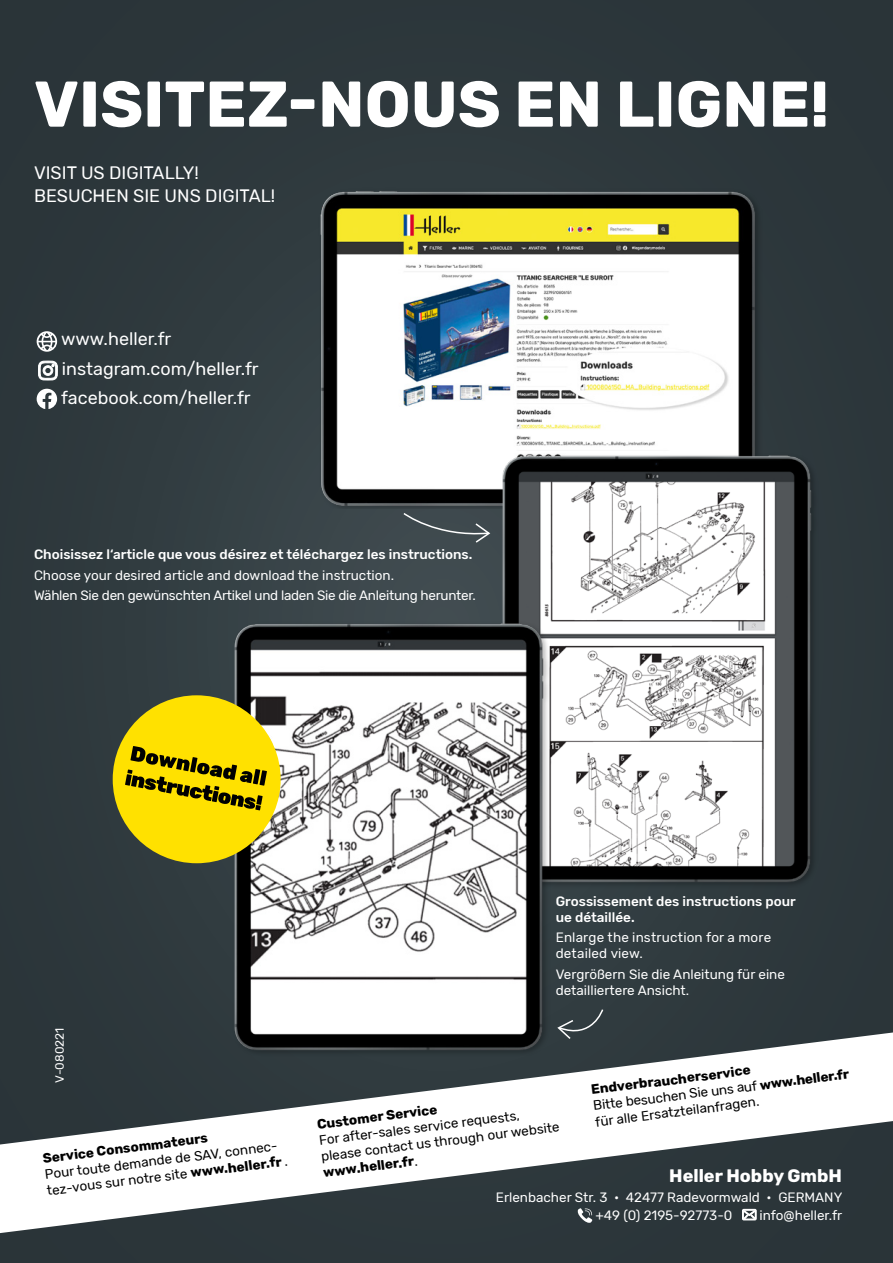
<style>
.page{position:relative;width:893px;height:1263px;background:#2d373c}
.page>*{position:absolute;margin:0;border:0;box-sizing:border-box;transform-origin:0 0}
.t1{font:700 64.5px "Rubik";color:#fff}
.t2{font:18px/29.7px "Rubik";color:#fff}
.t3{font:700 18px "Rubik";color:#fff}
.t4{font:13.5px/16.2px "Rubik";color:#000}
.t5{font:13.5px/16.2px "Rubik";color:#fff}
.t6{font:13.5px/20.4px "Rubik";letter-spacing:-.02em;color:#fff}
.t7{font:500 13.5px/16.2px "Rubik";color:#fff}
.t8{font:700 13.5px "Rubik";color:#000}
.t9{font:12px "Rubik";color:#fff}
.s1{font-weight:700}
</style>
<div class="page">
<svg style="left:37px;top:331px;width:20px;height:21px"></svg>
<svg style="left:38px;top:361px;width:19px;height:19px"></svg>
<svg style="left:37px;top:389px;width:20px;height:20px"></svg>
<img style="left:318px;top:191px;width:440px;height:318px">
<img style="left:501px;top:453px;width:312px;height:430px">
<img style="left:233px;top:621px;width:317px;height:411px">
<div style="left:113px;top:695px;width:168px;height:168px;background:#ffe100;border-radius:50%"></div>
<svg style="left:125px;top:746px;width:142px;height:64px"></svg>
<svg style="left:402px;top:512px;width:90px;height:32px;background:#4a5458"></svg>
<svg style="left:557px;top:1009px;width:47px;height:23px"></svg>
<svg style="left:0;top:1032px;width:893px;height:201px"></svg>
<h1 class="t1" style="left:34px;top:67px;width:797px">VISITEZ-NOUS EN LIGNE!</h1>
<h2 class="t2" style="left:34px;top:162px;width:243px;line-height:22.5px">VISIT US DIGITALLY!<br>BESUCHEN SIE UNS DIGITAL!</h2>
<h2 class="t2" style="left:61px;top:324px;width:199px">www.heller.fr instagram.com/heller.fr facebook.com/heller.fr</h2>
<p class="t7" style="left:34px;top:547px;width:440px">Choisissez l‘article que vous désirez et téléchargez les instructions.</p>
<p class="t6" style="left:34px;top:565px;width:443px">Choose your desired article and download the instruction.<br>Wählen Sie den gewünschten Artikel und laden Sie die Anleitung herunter.</p>
<p class="t7" style="left:556px;top:893px;width:242px">Grossissement des instructions pour ue détaillée.</p>
<p class="t5" style="left:556px;top:930px;width:217px">Enlarge the instruction for a more detailed view.</p>
<p class="t5" style="left:556px;top:966px;width:231px">Vergrößern Sie die Anleitung für eine detailliertere Ansicht.</p>
<p class="t9" style="left:53px;top:1083px;width:57px;rotate:-90deg">V-080221</p>
<p class="t8" style="left:42px;top:1150px;width:168px;rotate:-7deg">Service Consommateurs</p>
<p class="t4" style="left:44px;top:1166px;width:244px;rotate:-7deg">Pour toute demande de SAV, connec&shy;tez-vous sur notre site <span class="s1">www.heller.fr</span> .</p>
<p class="t4" style="left:590px;top:1082px;width:259px;rotate:-7deg"><span class="s1">Endverbraucherservice<br></span>Bitte besuchen Sie uns auf <span class="s1">www.heller.fr </span>für alle Ersatzteilanfragen.</p>
<p class="t8" style="left:316px;top:1116px;width:122px;rotate:-7deg">Customer Service</p>
<p class="t4" style="left:318px;top:1132px;width:242px;rotate:-7deg">For after-sales service requests, please contact us through our website <span class="s1">www.heller.fr</span>.</p>
<h2 class="t3" style="left:669px;top:1165px;width:174px">Heller Hobby GmbH</h2>
<p class="t5" style="left:596px;top:1189px;width:248px;line-height:18px;text-indent:-100px">Erlenbacher Str. 3 • 42477 Radevormwald • GERMANY +49 (0) 2195-92773-0</p>
<p class="t5" style="left:760px;top:1208px;width:84px">info@heller.fr</p>
</div>
